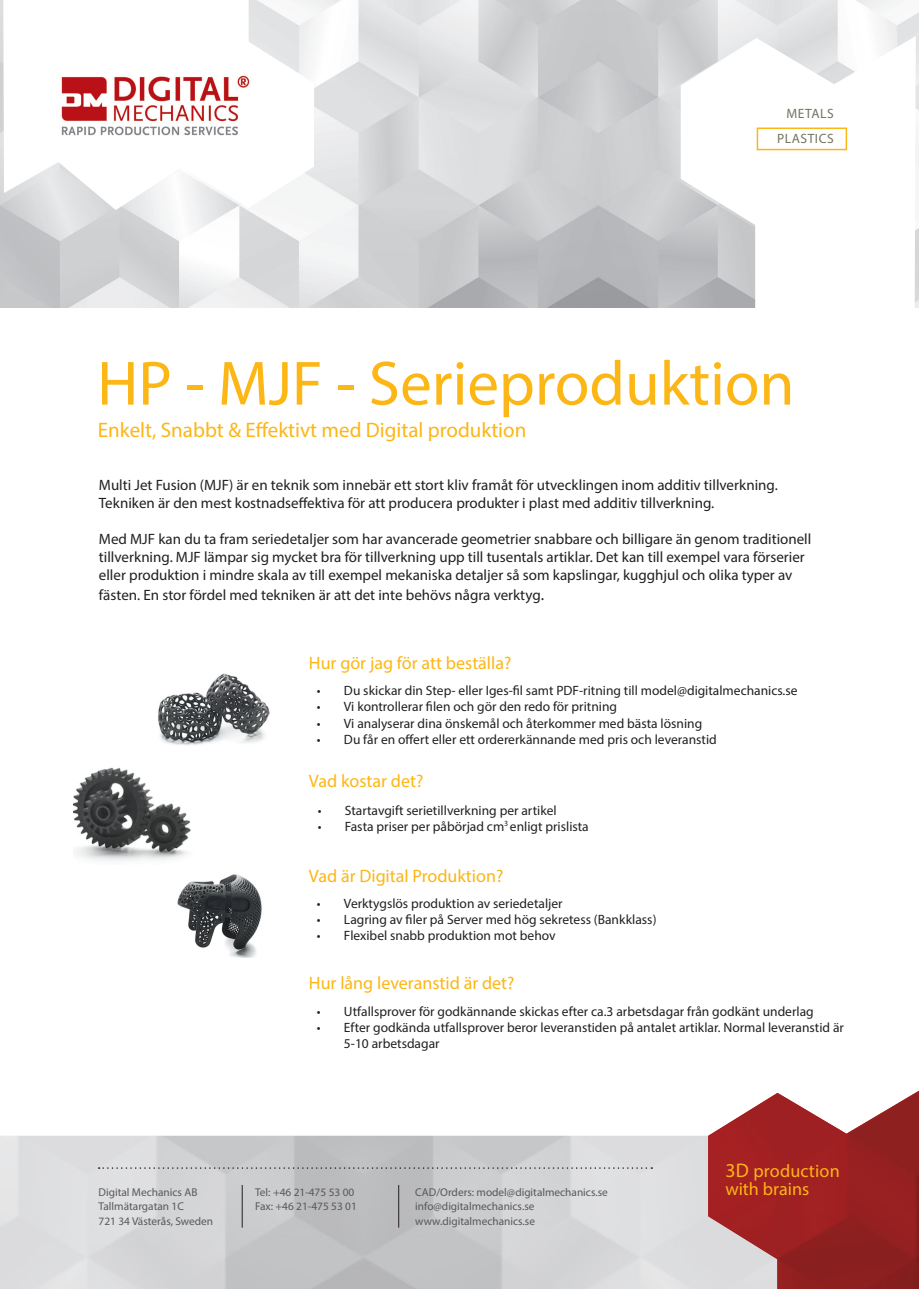
<style>
.page{position:relative;width:919px;height:1289px;background:#fff}
.page>*{position:absolute;margin:0;border:0;box-sizing:border-box;transform-origin:0 0}
.t1{font:63px "Myriad Pro";color:#fcb615}
.t2{font:21px "Myriad Pro";color:#fcb615}
.t3{font:18.15px/18.1px "Myriad Pro";letter-spacing:.01em;color:#fcb615}
.t4{font:18px "Myriad Pro";color:#fcb615}
.t5{font:15px/18px "Myriad Pro";color:#231f20}
.t6{font:13.5px/16.2px "Myriad Pro";color:#231f20}
.t7{font:13.5px "Myriad Pro";letter-spacing:.04em;color:#74745f}
.t8{font:11.25px "Myriad Pro";color:#57585a}
.s1{font-size:16.5px}
.s2{font-size:19.65px}
</style>
<div class="page">
<img style="left:177px;top:874px;width:85px;height:84px">
<img style="left:0;top:0;width:918px;height:307px">
<img style="left:0;top:1135px;width:708px;height:153px">
<svg style="left:3px;top:0;width:311px;height:210px"></svg>
<svg style="left:680px;top:36px;width:235px;height:272px"></svg>
<img style="left:708px;top:1091px;width:210px;height:197px">
<div style="left:756px;top:127px;width:91px;height:23px;border:2px solid #fcb615"></div>
<svg style="left:99px;top:1167px;width:553px;height:1px"></svg>
<hr style="left:242px;top:1184px;width:1px;height:43px;background:#231f20">
<hr style="left:398px;top:1184px;width:1px;height:43px;background:#231f20">
<img style="left:60px;top:75px;width:190px;height:62px">
<img style="left:73px;top:767px;width:118px;height:94px">
<img style="left:158px;top:673px;width:112px;height:72px">
<p class="t7" style="left:786px;top:105px;width:49px">METALS</p>
<p class="t7" style="left:777px;top:130px;width:58px">PLASTICS</p>
<p class="t1" style="left:97px;top:344px;width:698px">HP - MJF - Serieproduktion</p>
<p class="t2" style="left:98px;top:417px;width:430px">Enkelt, Snabbt &amp; Effektivt med Digital produktion</p>
<p class="t5" style="left:99px;top:475px;width:680px">Multi Jet Fusion (MJF) är en teknik som innebär ett stort kliv framåt för utvecklingen inom additiv tillverkning.<br>Tekniken är den mest kostnadseffektiva för att producera produkter i plast med additiv tillverkning.</p>
<p class="t5" style="left:99px;top:529px;width:714px">Med MJF kan du ta fram seriedetaljer som har avancerade geometrier snabbare och billigare än genom traditionell tillverkning. MJF lämpar sig mycket bra för tillverkning upp till tusentals artiklar. Det kan till exempel vara förserier eller produktion i mindre skala av till exempel mekaniska detaljer så som kapslingar, kugghjul och olika typer av</p>
<p class="t5" style="left:99px;top:585px;width:446px">fästen. En stor fördel med tekniken är att det inte behövs några verktyg<span class="s1">.</span></p>
<p class="t4" style="left:309px;top:652px;width:204px">Hur gör jag för att beställa?</p>
<p class="t6" style="left:317px;top:682px;width:482px">• Du skickar din Step- eller Iges-fil samt PDF-ritning till model@digitalmechanics.se</p>
<p class="t6" style="left:317px;top:698px;width:301px">• Vi kontrollerar filen och gör den redo för pritning</p>
<p class="t6" style="left:317px;top:714px;width:387px">• Vi analyserar dina önskemål och återkommer med bästa lösning</p>
<p class="t6" style="left:317px;top:731px;width:401px">• Du får en offert eller ett ordererkännande med pris och leveranstid</p>
<p class="t4" style="left:309px;top:770px;width:116px">Vad kostar det?</p>
<p class="t6" style="left:318px;top:801px;width:240px">• Startavgift serietillverkning per artikel</p>
<p class="t6" style="left:318px;top:818px;width:272px">• Fasta priser per påbörjad cm<sup>3</sup> enligt prislista</p>
<p class="t4" style="left:309px;top:864px;width:196px">Vad är Digital Produktion?</p>
<p class="t6" style="left:317px;top:894px;width:247px">• Verktygslös produktion av seriedetaljer</p>
<p class="t6" style="left:317px;top:911px;width:341px">• Lagring av filer på Server med hög sekretess (Bankklass)</p>
<p class="t6" style="left:317px;top:927px;width:240px">• Flexibel snabb produktion mot behov</p>
<p class="t4" style="left:309px;top:972px;width:207px">Hur lång leveranstid är det?</p>
<p class="t6" style="left:317px;top:1002px;width:498px">• Utfallsprover för godkännande skickas efter ca.3 arbetsdagar från godkänt underlag</p>
<p class="t6" style="left:344px;top:1018px;width:501px;text-indent:-27px">• Efter godkända utfallsprover beror leveranstiden på antalet artiklar. Normal leveranstid är<br>5-10 arbetsdagar</p>
<p class="t8" style="left:99px;top:1184px;width:100px">Digital Mechanics AB</p>
<p class="t8" style="left:99px;top:1199px;width:87px">Tallmätargatan 1C</p>
<p class="t8" style="left:99px;top:1213px;width:116px">721 34 Västerås, Sweden</p>
<p class="t8" style="left:255px;top:1184px;width:101px">Tel: +46 21-475 53 00</p>
<p class="t8" style="left:255px;top:1199px;width:103px">Fax: +46 21-475 53 01</p>
<p class="t8" style="left:415px;top:1184px;width:194px">CAD/Orders: model@digitalmechanics.se</p>
<p class="t8" style="left:415px;top:1199px;width:121px">info@digitalmechanics.se</p>
<p class="t8" style="left:415px;top:1213px;width:121px">www.digitalmechanics.se</p>
<p class="t3" style="left:725px;top:1161px;width:116px"><span class="s2">3D</span> production with brains</p>
</div>
